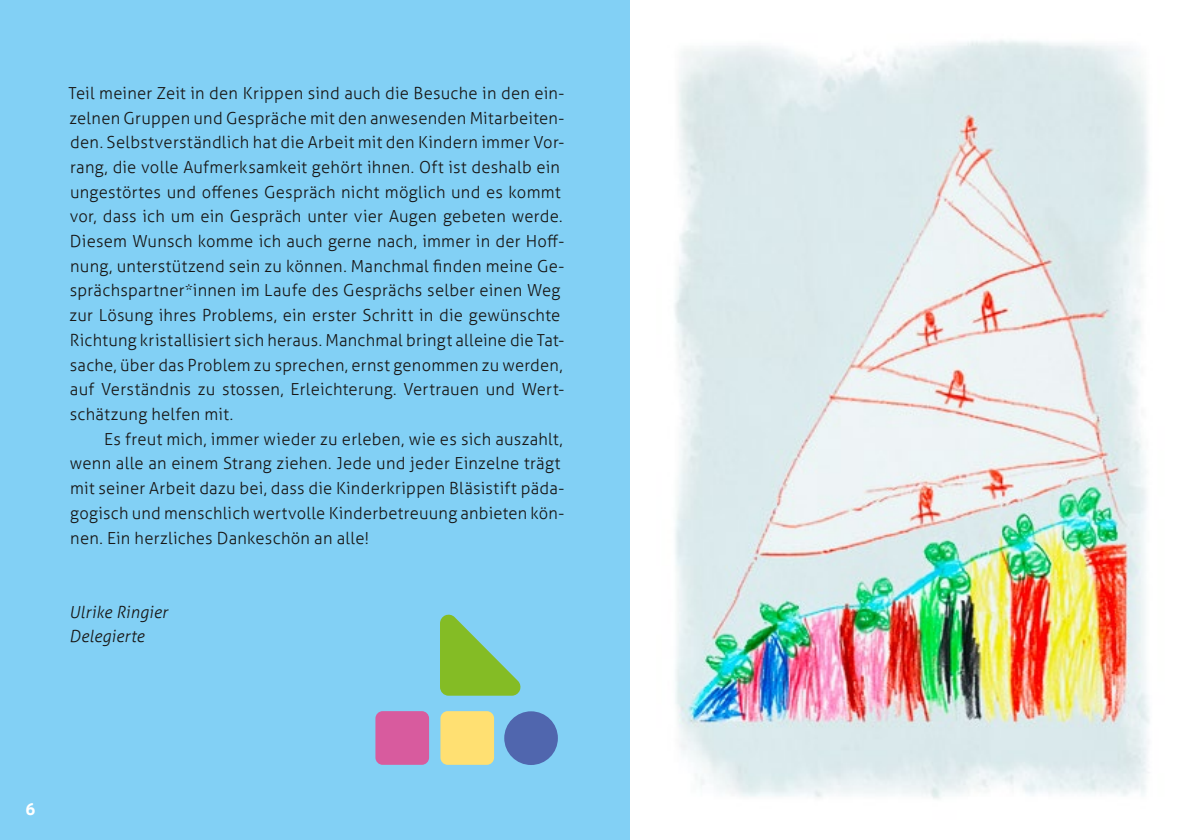
<style>
.page{position:relative;width:1191px;height:840px;background:#fff}
.page>*{position:absolute;margin:0;border:0;box-sizing:border-box;transform-origin:0 0}
.Body{font:300 16.6px/24.6px "Aller";letter-spacing:.015em;color:#181716}
.Body_Einzug{font:300 16.6px/24.6px "Aller";letter-spacing:.015em;color:#181716}
.Body-2{font:italic 300 16.6px "Aller";letter-spacing:.015em;color:#181716}
.t1{font:700 16.6px "Aller";color:#fff}
</style>
<div class="page">
<div style="left:0;top:0;width:1191px;height:839px;background:#82d0f5"></div>
<div style="left:630px;top:0;width:561px;height:839px;background:#fff"></div>
<img style="left:674px;top:40px;width:476px;height:759px">
<svg style="left:440px;top:614px;width:81px;height:81px"></svg>
<div style="left:440px;top:710px;width:54px;height:54px;background:#ffe072;border-radius:7px"></div>
<div style="left:504px;top:711px;width:54px;height:53px;background:#5066ae;border-radius:50%"></div>
<div style="left:375px;top:710px;width:54px;height:54px;background:#d85b9e;border-radius:7px"></div>
<p class="Body" style="left:68px;top:81px;width:497px">Teil meiner Zeit in den Krippen sind auch die Besuche in den ein&shy;zelnen Gruppen und Gespräche mit den anwesenden Mitarbeiten&shy;den. Selbstverständlich hat die Arbeit mit den Kindern immer Vor&shy;rang, die volle Aufmerksamkeit gehört ihnen. Oft ist deshalb ein ungestörtes und offenes Gespräch nicht möglich und es kommt vor, dass ich um ein Gespräch unter vier Augen gebeten werde.<br>Diesem Wunsch komme ich auch gerne nach, immer in der Hoff&shy;nung, unterstützend sein zu können. Manchmal finden meine Ge&shy;sprächspartner*innen im Laufe des Gesprächs selber einen Weg zur Lösung ihres Problems, ein erster Schritt in die gewünschte Richtung kristallisiert sich heraus. Manchmal bringt alleine die Tat&shy;sache, über das Problem zu sprechen, ernst genommen zu werden, auf Verständnis zu stossen, Erleichterung. Vertrauen und Wert&shy;schätzung helfen mit.</p>
<p class="Body_Einzug" style="left:70px;top:426px;width:496px;text-indent:34px">Es freut mich, immer wieder zu erleben, wie es sich auszahlt, wenn alle an einem Strang ziehen. Jede und jeder Einzelne trägt mit seiner Arbeit dazu bei, dass die Kinderkrippen Bläsistift päda&shy;gogisch und menschlich wertvolle Kinderbetreuung anbieten kön&shy;nen. Ein herzliches Dankeschön an alle!</p>
<p class="Body-2" style="left:69px;top:601px;width:100px">Ulrike Ringier</p>
<p class="Body-2" style="left:69px;top:626px;width:77px">Delegierte</p>
<p class="t1" style="left:25px;top:798px;width:11px">6</p>
</div>
